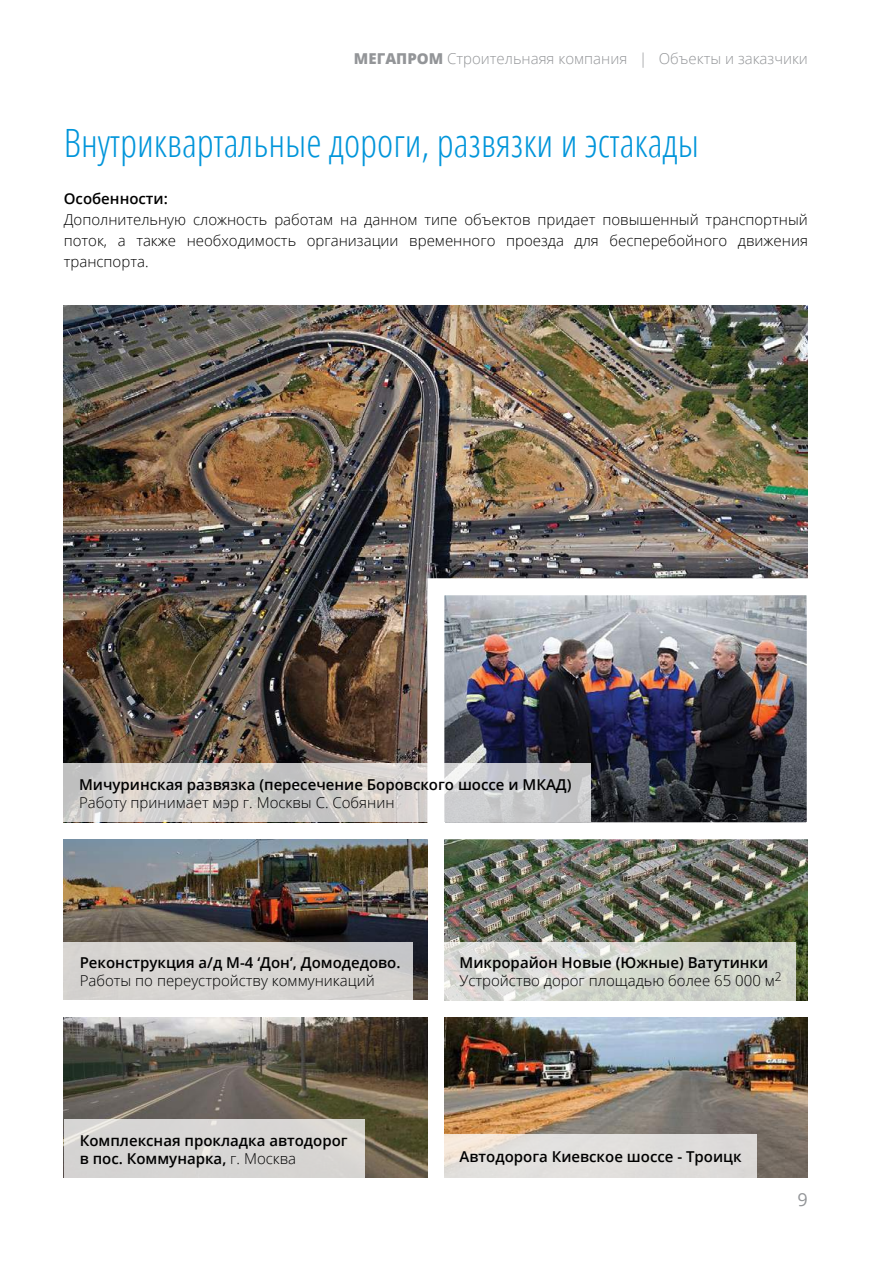
<style>
.page{position:relative;width:893px;height:1263px;background:#fff}
.page>*{position:absolute;margin:0;border:0;box-sizing:border-box;transform-origin:0 0}
.t1{font:300 condensed 39px "Open Sans";color:#0095da}
.t2{font:18px "Open Sans";color:#939598}
.t3{font:300 15px/21px "Open Sans";color:#000;text-align:justify}
.t4{font:600 15px/18px "Open Sans";color:#000}
.t5{font:300 15px "Open Sans";color:#939598}
.s1{font-weight:800}
.s2{font-weight:300}
.s3{font-weight:600}
</style>
<div class="page">
<img style="left:444px;top:1017px;width:364px;height:161px">
<img style="left:444px;top:848px;width:364px;height:152px">
<img style="left:64px;top:305px;width:744px;height:459px">
<svg style="left:444px;top:1134px;width:313px;height:44px;background:#e1dedb"></svg>
<svg style="left:444px;top:942px;width:352px;height:58px;background:#d4d7d0"></svg>
<img style="left:64px;top:1017px;width:363px;height:161px">
<img style="left:64px;top:839px;width:363px;height:160px">
<div style="left:64px;top:1119px;width:301px;height:59px;background:#d7d5d4"></div>
<div style="left:64px;top:942px;width:349px;height:58px;background:linear-gradient(to right,#d9d6d3,#d1d0ce)"></div>
<img style="left:419px;top:570px;width:389px;height:278px">
<svg style="left:64px;top:764px;width:527px;height:58px;background:#d1cfce"></svg>
<p class="t5" style="left:354px;top:48px;width:455px"><span class="s1">МЕГАПРОМ</span> Строительнаяя компания | Объекты и заказчики</p>
<h1 class="t1" style="left:64px;top:117px;width:637px">Внутриквартальные дороги, развязки и эстакады</h1>
<p class="t4" style="left:64px;top:189px;width:106px">Особенности:</p>
<p class="t3" style="left:64px;top:208px;width:746px">Дополнительную сложность работам на данном типе объектов придает повышенный транспортный поток, а также необходимость организации временного проезда для бесперебойного движения транспорта.</p>
<p class="t4" style="left:79px;top:775px;width:494px">Мичуринская развязка (пересечение Боровского шоссе и МКАД)</p>
<p class="t3" style="left:79px;top:791px;width:317px">Работу принимает мэр г. Москвы С. Собянин</p>
<p class="t4" style="left:80px;top:953px;width:322px">Реконструкция а/д М-4 ‘Дон’, Домодедово.</p>
<p class="t3" style="left:80px;top:969px;width:296px">Работы по переустройству коммуникаций</p>
<p class="t4" style="left:80px;top:1131px;width:269px">Комплексная прокладка автодорог в пос. Коммунарка, <span class="s2">г. Москва</span></p>
<p class="t3" style="left:460px;top:953px;width:324px;line-height:18px"><span class="s3">Микрорайон Новые (Южные) Ватутинки<br></span>Устройство дорог площадью более 65 000 м<sup>2</sup></p>
<p class="t4" style="left:460px;top:1147px;width:284px">Автодорога Киевское шоссе - Троицк</p>
<p class="t2" style="left:798px;top:1187px;width:12px">9</p>
</div>
